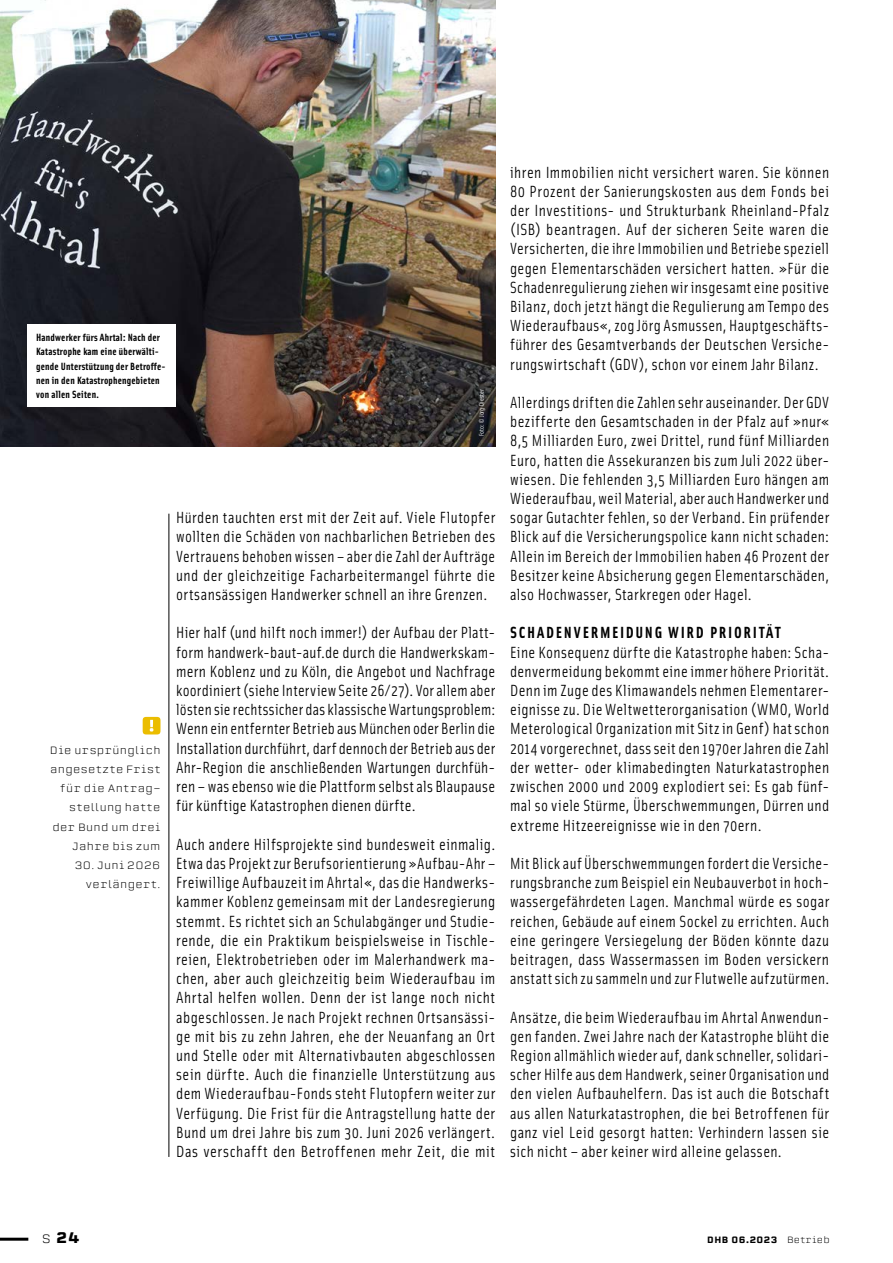
<style>
.page{position:relative;width:893px;height:1263px;background:#fff}
.page>*{position:absolute;margin:0;border:0;box-sizing:border-box;transform-origin:0 0}
.t1{font:16.2px/19.2px "Solex OT";letter-spacing:.025em;color:#000;text-align:justify}
.t2{font:700 16.2px "Solex OT";letter-spacing:.1em;color:#000}
.t3{font:700 15px "Erbaum";color:#000}
.t4{font:700 10.5px/14.4px "Solex OT";letter-spacing:.02em;color:#000}
.t5{font:300 10.5px/19.2px "Erbaum";letter-spacing:.045em;color:#000;text-align:right}
.t6{font:500 9px "Erbaum";letter-spacing:.06em;color:#000}
.t7{font:6.75px "Solex OT";letter-spacing:.01em;color:#fff}
.s1{font-weight:300;font-size:12px}
.s2{font-weight:300}
</style>
<div class="page">
<hr style="left:0;top:1238px;width:28px;height:3px;background:#000">
<div style="left:143px;top:717px;width:17px;height:17px;background:#ebbd00;border-radius:4px"></div>
<svg style="left:150px;top:720px;width:3px;height:11px"></svg>
<hr style="left:169px;top:514px;width:1px;height:643px;background:#000">
<img style="left:0;top:0;width:495px;height:446px">
<div style="left:28px;top:324px;width:148px;height:83px;background:#fff"></div>
<p class="t4" style="left:36px;top:329px;width:131px">Handwerker fürs Ahrtal: Nach der<br>Katastrophe kam eine überwälti&shy;gende Unterstützung der Betroffe&shy;nen in den Katastrophengebieten von allen Seiten.</p>
<p class="t7" style="left:477px;top:436px;width:49px;rotate:-90deg">Foto: © Jörg Diester</p>
<p class="t5" style="left:50px;top:740px;width:112px">Die ursprünglich angesetzte Frist für die Antrag&shy;stellung hatte der Bund um drei<br>Jahre bis zum</p>
<p class="t5" style="left:75px;top:855px;width:87px">30. Juni 2026 verlängert.</p>
<p class="t1" style="left:176px;top:507px;width:321px">Hürden tauchten erst mit der Zeit auf. Viele Flutopfer wollten die Schäden von nachbarlichen Betrieben des Vertrauens behoben wissen – aber die Zahl der Aufträge und der gleichzeitige Facharbeitermangel führte die ortsansässigen Handwerker schnell an ihre Grenzen.</p>
<p class="t1" style="left:176px;top:623px;width:321px">Hier half (und hilft noch immer!) der Aufbau der Platt&shy;form handwerk-baut-auf.de durch die Handwerkskam&shy;mern Koblenz und zu Köln, die Angebot und Nachfrage koordiniert (siehe Interview Seite 26/27). Vor allem aber lösten sie rechtssicher das klassische Wartungsproblem:<br>Wenn ein entfernter Betrieb aus München oder Berlin die Installation durchführt, darf dennoch der Betrieb aus der Ahr-Region die anschließenden Wartungen durchfüh&shy;ren – was ebenso wie die Plattform selbst als Blaupause für künftige Katastrophen dienen dürfte.</p>
<p class="t1" style="left:176px;top:834px;width:321px">Auch andere Hilfsprojekte sind bundesweit einmalig.<br>Etwa das Projekt zur Berufsorientierung »Aufbau-Ahr – Freiwillige Aufbauzeit im Ahrtal«, das die Handwerks&shy;kammer Koblenz gemeinsam mit der Landesregierung stemmt. Es richtet sich an Schulabgänger und Studie&shy;rende, die ein Praktikum beispielsweise in Tischle&shy;reien, Elektrobetrieben oder im Malerhandwerk ma&shy;chen, aber auch gleichzeitig beim Wiederaufbau im Ahrtal helfen wollen. Denn der ist lange noch nicht abgeschlossen. Je nach Projekt rechnen Ortsansässi&shy;ge mit bis zu zehn Jahren, ehe der Neuanfang an Ort und Stelle oder mit Alternativbauten abgeschlossen sein dürfte. Auch die finanzielle Unterstützung aus dem Wiederaufbau-Fonds steht Flutopfern weiter zur Verfügung. Die Frist für die Antragstellung hatte der Bund um drei Jahre bis zum 30. Juni 2026 verlängert.<br>Das verschafft den Betroffenen mehr Zeit, die mit</p>
<p class="t1" style="left:510px;top:162px;width:321px">ihren Immobilien nicht versichert waren. Sie können 80 Prozent der Sanierungskosten aus dem Fonds bei der Investitions- und Strukturbank Rheinland-Pfalz (ISB) beantragen. Auf der sicheren Seite waren die Versicherten, die ihre Immobilien und Betriebe speziell gegen Elementarschäden versichert hatten. »Für die Schadenregulierung ziehen wir insgesamt eine positive Bilanz, doch jetzt hängt die Regulierung am Tempo des Wiederaufbaus«, zog Jörg Asmussen, Hauptgeschäfts&shy;führer des Gesamtverbands der Deutschen Versiche&shy;rungswirtschaft (GDV), schon vor einem Jahr Bilanz.</p>
<p class="t1" style="left:510px;top:392px;width:321px">Allerdings driften die Zahlen sehr auseinander. Der GDV bezifferte den Gesamtschaden in der Pfalz auf »nur« 8,5 Milliarden Euro, zwei Drittel, rund fünf Milliarden Euro, hatten die Assekuranzen bis zum Juli 2022 über&shy;wiesen. Die fehlenden 3,5 Milliarden Euro hängen am Wiederaufbau, weil Material, aber auch Handwerker und sogar Gutachter fehlen, so der Verband. Ein prüfender Blick auf die Versicherungspolice kann nicht schaden:<br>Allein im Bereich der Immobilien haben 46 Prozent der Besitzer keine Absicherung gegen Elementarschäden, also Hochwasser, Starkregen oder Hagel.</p>
<p class="t2" style="left:510px;top:622px;width:272px">SCHADENVERMEIDUNG WIRD PRIORITÄT</p>
<p class="t1" style="left:510px;top:642px;width:321px">Eine Konsequenz dürfte die Katastrophe haben: Scha&shy;denvermeidung bekommt eine immer höhere Priorität.<br>Denn im Zuge des Klimawandels nehmen Elementarer&shy;eignisse zu. Die Weltwetterorganisation (WMO, World Meterological Organization mit Sitz in Genf) hat schon 2014 vorgerechnet, dass seit den 1970er Jahren die Zahl der wetter- oder klimabedingten Naturkatastrophen zwischen 2000 und 2009 explodiert sei: Es gab fünf&shy;mal so viele Stürme, Überschwemmungen, Dürren und extreme Hitzeereignisse wie in den 70ern.</p>
<p class="t1" style="left:510px;top:853px;width:321px">Mit Blick auf Überschwemmungen fordert die Versiche&shy;rungsbranche zum Beispiel ein Neubauverbot in hoch&shy;wassergefährdeten Lagen. Manchmal würde es sogar reichen, Gebäude auf einem Sockel zu errichten. Auch eine geringere Versiegelung der Böden könnte dazu beitragen, dass Wassermassen im Boden versickern anstatt sich zu sammeln und zur Flutwelle aufzutürmen.</p>
<p class="t1" style="left:510px;top:1007px;width:321px">Ansätze, die beim Wiederaufbau im Ahrtal Anwendun&shy;gen fanden. Zwei Jahre nach der Katastrophe blüht die Region allmählich wieder auf, dank schneller, solidari&shy;scher Hilfe aus dem Handwerk, seiner Organisation und den vielen Aufbauhelfern. Das ist auch die Botschaft aus allen Naturkatastrophen, die bei Betroffenen für ganz viel Leid gesorgt hatten: Verhindern lassen sie sich nicht – aber keiner wird alleine gelassen.</p>
<p class="t3" style="left:42px;top:1227px;width:39px"><span class="s1">S</span> 24</p>
<p class="t6" style="left:707px;top:1234px;width:124px">DHB 06.2023 <span class="s2">Betrieb</span></p>
</div>
